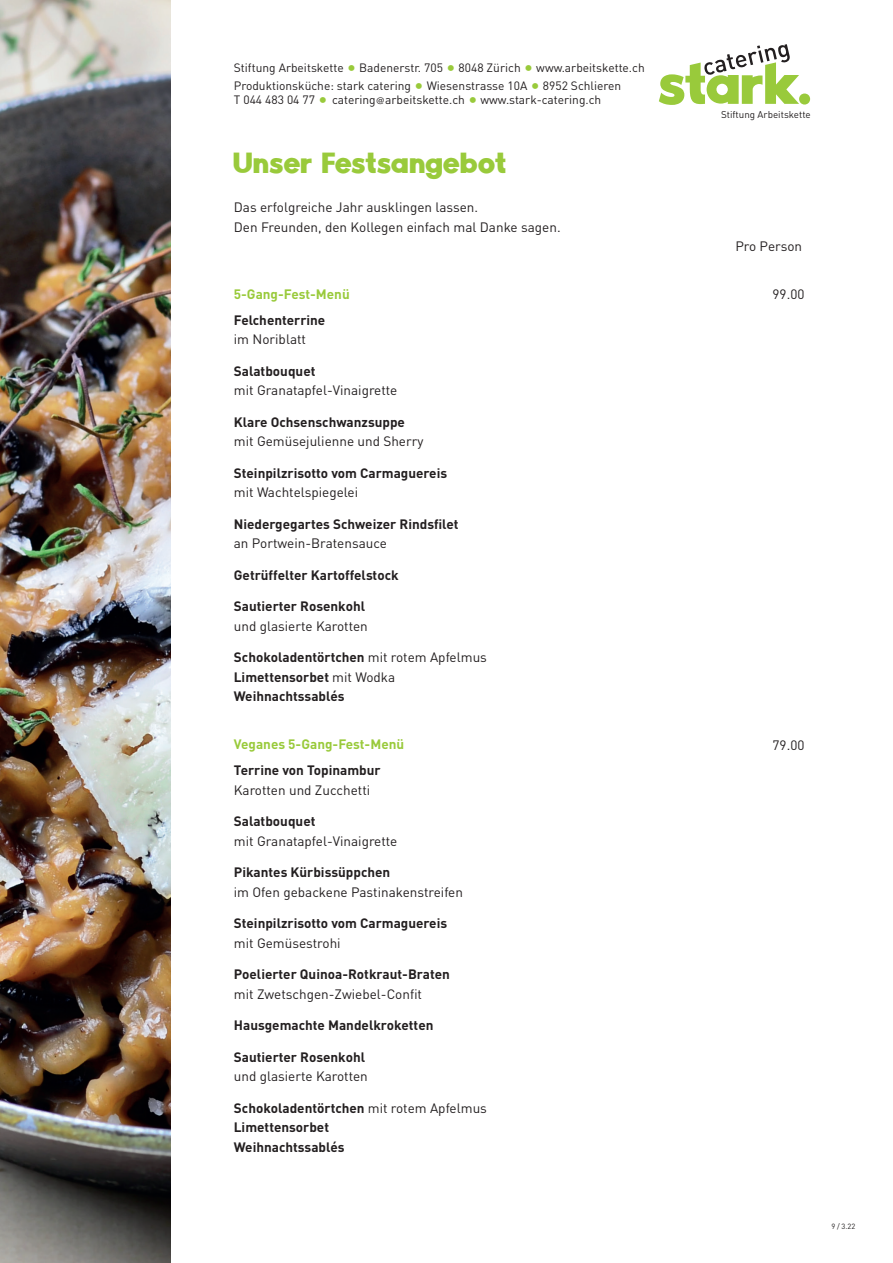
<style>
.page{position:relative;width:893px;height:1263px;background:#fff}
.page>*{position:absolute;margin:0;border:0;box-sizing:border-box;transform-origin:0 0}
.t1{font:27px "Clutch";letter-spacing:.05em;color:#99ca3b}
.t2{font:700 13.5px/19.5px "DIN";color:#231f20}
.t3{font:13.5px/19.5px "DIN";color:#231f20}
.t4{font:700 13.5px "DIN";color:#99ca3b}
.t5{font:12px/18px "DIN";color:#231f20}
.t6{font:9.75px "DIN";color:#231f20}
.t7{font:7.5px "DIN";color:#231f20}
.s1{font-size:18px;color:#99ca3b}
.s2{font-family:"Helvetica";font-size:9px}
.s3{font-weight:400}
</style>
<div class="page">
<img style="left:0;top:0;width:170px;height:1263px">
<svg style="left:659px;top:44px;width:151px;height:61px"></svg>
<p class="t5" style="left:234px;top:58px;width:412px">Stiftung Arbeitskette <span class="s1">•</span> Badenerstr. 705 <span class="s1">•</span> 8048 Zürich <span class="s1">•</span> www.arbeitskette.ch<br>Produktionsküche: stark catering <span class="s1">•</span> Wiesenstrasse 10A <span class="s1">•</span> 8952 Schlieren</p>
<p class="t5" style="left:234px;top:91px;width:369px">T 044 483 04 77 <span class="s1">•</span> catering<span class="s2">@</span>arbeitskette.ch <span class="s1">•</span> www.stark-catering.ch</p>
<h1 class="t1" style="left:234px;top:146px;width:273px">Unser Festsangebot</h1>
<p class="t3" style="left:234px;top:198px;width:328px">Das erfolgreiche Jahr ausklingen lassen.<br>Den Freunden, den Kollegen einfach mal Danke sagen.</p>
<p class="t6" style="left:721px;top:108px;width:91px">Stiftung Arbeitskette</p>
<p class="t3" style="left:735px;top:237px;width:68px">Pro Person</p>
<p class="t4" style="left:234px;top:286px;width:117px">5-Gang-Fest-Menü</p>
<p class="t3" style="left:773px;top:285px;width:33px">99.00</p>
<p class="t2" style="left:234px;top:310px;width:93px">Felchenterrine</p>
<p class="t3" style="left:234px;top:330px;width:74px">im Noriblatt</p>
<p class="t2" style="left:234px;top:361px;width:83px">Salatbouquet</p>
<p class="t3" style="left:234px;top:381px;width:165px">mit Granatapfel-Vinaigrette</p>
<p class="t2" style="left:234px;top:412px;width:173px">Klare Ochsenschwanzsuppe</p>
<p class="t3" style="left:234px;top:432px;width:191px">mit Gemüsejulienne und Sherry</p>
<p class="t2" style="left:234px;top:463px;width:215px">Steinpilzrisotto vom Carmaguereis</p>
<p class="t3" style="left:234px;top:483px;width:126px">mit Wachtelspiegelei</p>
<p class="t2" style="left:234px;top:514px;width:226px">Niedergegartes Schweizer Rindsfilet</p>
<p class="t3" style="left:234px;top:534px;width:155px">an Portwein-Bratensauce</p>
<p class="t2" style="left:234px;top:565px;width:166px">Getrüffelter Kartoffelstock</p>
<p class="t2" style="left:234px;top:596px;width:133px">Sautierter Rosenkohl</p>
<p class="t3" style="left:234px;top:616px;width:136px">und glasierte Karotten</p>
<p class="t2" style="left:234px;top:647px;width:255px">Schokoladentörtchen <span class="s3">mit rotem Apfelmus<br></span>Limettensorbet <span class="s3">mit Wodka<br></span>Weihnachtssablés</p>
<p class="t4" style="left:234px;top:736px;width:172px">Veganes 5-Gang-Fest-Menü</p>
<p class="t3" style="left:773px;top:735px;width:33px">79.00</p>
<p class="t2" style="left:234px;top:760px;width:148px">Terrine von Topinambur</p>
<p class="t3" style="left:234px;top:780px;width:138px">Karotten und Zucchetti</p>
<p class="t2" style="left:234px;top:811px;width:83px">Salatbouquet</p>
<p class="t3" style="left:234px;top:831px;width:165px">mit Granatapfel-Vinaigrette</p>
<p class="t2" style="left:234px;top:862px;width:158px">Pikantes Kürbissüppchen</p>
<p class="t3" style="left:234px;top:882px;width:231px">im Ofen gebackene Pastinakenstreifen</p>
<p class="t2" style="left:234px;top:913px;width:215px">Steinpilzrisotto vom Carmaguereis</p>
<p class="t3" style="left:234px;top:933px;width:108px">mit Gemüsestrohi</p>
<p class="t2" style="left:234px;top:964px;width:218px">Poelierter Quinoa-Rotkraut-Braten</p>
<p class="t3" style="left:234px;top:984px;width:190px">mit Zwetschgen-Zwiebel-Confit</p>
<p class="t2" style="left:234px;top:1015px;width:201px">Hausgemachte Mandelkroketten</p>
<p class="t2" style="left:234px;top:1046px;width:133px">Sautierter Rosenkohl</p>
<p class="t3" style="left:234px;top:1066px;width:136px">und glasierte Karotten</p>
<p class="t2" style="left:234px;top:1097px;width:255px">Schokoladentörtchen <span class="s3">mit rotem Apfelmus<br></span>Limettensorbet<br>Weihnachtssablés</p>
<p class="t7" style="left:831px;top:1222px;width:26px">9 / 3.22</p>
</div>
